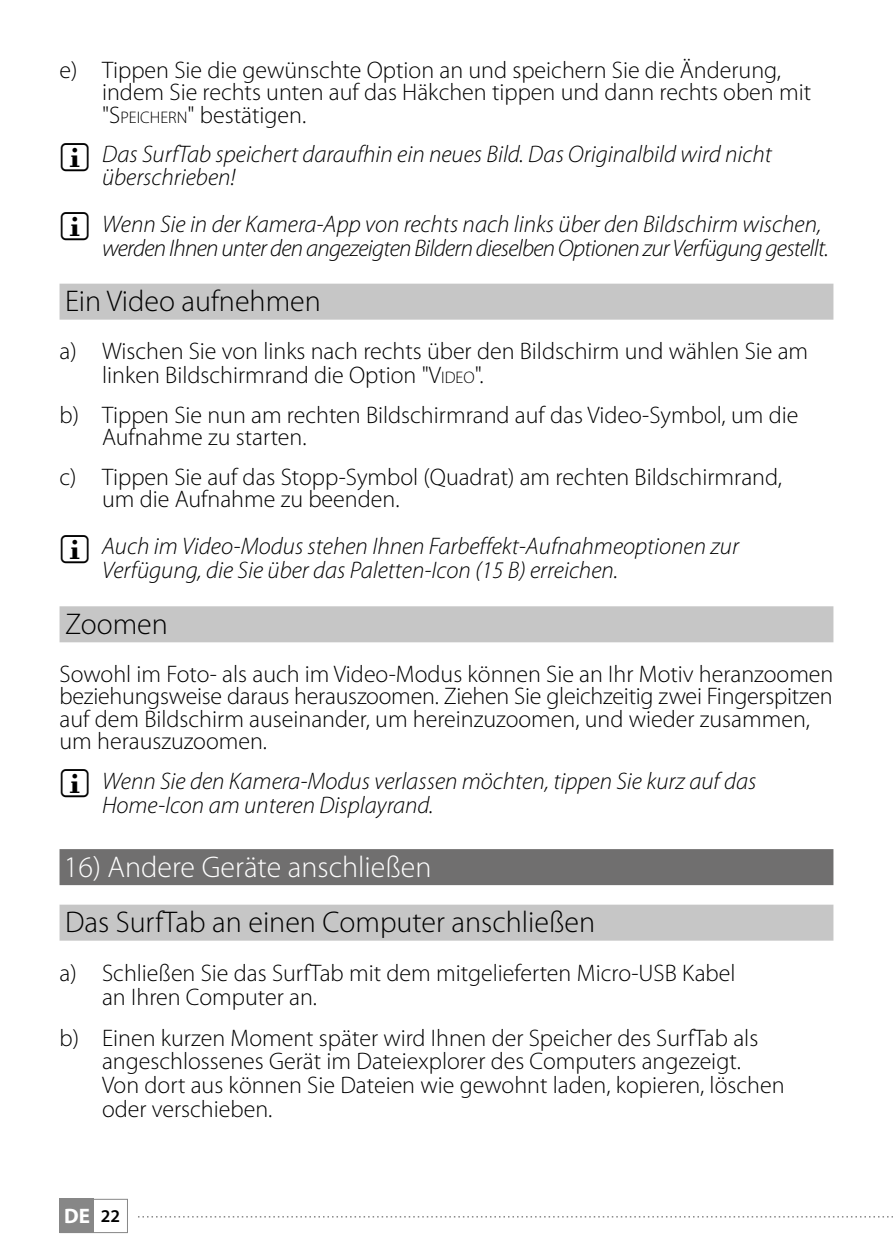
<style>
.page{position:relative;width:893px;height:1259px;background:#fff}
.page>*{position:absolute;margin:0;border:0;box-sizing:border-box;transform-origin:0 0}
.t1{font:300 30px "Myriad Pro";color:#000}
.t2{font:300 30px "Myriad Pro";color:#fff}
.t3{font:300 24px/22.5px "Myriad Pro";color:#000}
.t4{font:italic 300 24px/22.5px "Myriad Pro";color:#000}
.t5{font:italic 300 24px/24px "Myriad Pro";letter-spacing:-.03em;color:#000}
.t6{font:700 21px "Myriad Pro";color:#fff}
.s1{font-style:inherit}
.s2{font-size:16.8px}
.s3{font-weight:600;font-size:18px;color:#000}
</style>
<div class="page">
<div style="left:60px;top:1199px;width:34px;height:34px;background:#878787"></div>
<div style="left:60px;top:1199px;width:68px;height:34px;border:1px solid #878787"></div>
<svg style="left:138px;top:1216px;width:755px;height:1px"></svg>
<div style="left:60px;top:284px;width:773px;height:36px;background:#c6c6c6"></div>
<div style="left:60px;top:606px;width:773px;height:36px;background:#c6c6c6"></div>
<div style="left:60px;top:849px;width:773px;height:36px;background:#706f6f"></div>
<div style="left:60px;top:904px;width:773px;height:36px;background:#c6c6c6"></div>
<p class="t3" style="left:102px;top:59px;width:710px;text-indent:-43px">e) Tippen Sie die gewünschte Option an und speichern Sie die Änderung, indem Sie rechts unten auf das Häkchen tippen und dann rechts oben mit "<span class="s1">S</span><span class="s2">PEICH ERN</span>" bestätigen.</p>
<p class="t4" style="left:102px;top:143px;width:671px">Das SurfTab speichert daraufhin ein neues Bild. Das Originalbild wird nicht überschrieben!</p>
<p class="t5" style="left:102px;top:212px;width:728px">Wenn Sie in der Kamera-App von rechts nach links über den Bildschirm wischen, werden Ihnen unter den angezeigten Bildern dieselben Optionen zur Verfügung gestellt.</p>
<p class="t1" style="left:65px;top:285px;width:257px">Ein Video aufnehmen</p>
<p class="t3" style="left:102px;top:339px;width:708px;line-height:24px;text-indent:-43px">a) Wischen Sie von links nach rechts über den Bildschirm und wählen Sie am linken Bildschirmrand die Option "<span class="s1">V</span><span class="s2">IDEO</span>".</p>
<p class="t3" style="left:102px;top:404px;width:698px;text-indent:-43px">b) Tippen Sie nun am rechten Bildschirmrand auf das Video-Symbol, um die<br>Aufnahme zu starten.</p>
<p class="t3" style="left:102px;top:466px;width:682px;text-indent:-43px">c) Tippen Sie auf das Stopp-Symbol (Quadrat) am rechten Bildschirmrand, um die Aufnahme zu beenden.</p>
<p class="t4" style="left:102px;top:535px;width:638px;line-height:24px">Auch im Video-Modus stehen Ihnen Farbeffekt-Aufnahmeoptionen zur<br>Verfügung, die Sie über das Paletten-Icon (15 B) erreichen.</p>
<p class="t1" style="left:65px;top:607px;width:104px">Zoomen</p>
<p class="t3" style="left:60px;top:663px;width:775px">Sowohl im Foto- als auch im Video-Modus können Sie an Ihr Motiv heranzoomen beziehungsweise daraus herauszoomen. Ziehen Sie gleichzeitig zwei Fingerspitzen auf dem Bildschirm auseinander, um hereinzuzoomen, und wieder zusammen, um herauszuzoomen.</p>
<p class="t4" style="left:102px;top:769px;width:656px;line-height:23.7px">Wenn Sie den Kamera-Modus verlassen möchten, tippen Sie kurz auf das<br>Home-Icon am unteren Displayrand.</p>
<p class="t2" style="left:64px;top:850px;width:369px">16) Andere Geräte anschließen</p>
<p class="t1" style="left:65px;top:905px;width:532px">Das SurfTab an einen Computer anschließen</p>
<p class="t3" style="left:102px;top:962px;width:635px;line-height:23.7px;text-indent:-43px">a) Schließen Sie das SurfTab mit dem mitgelieferten Micro-USB Kabel an Ihren Computer an.</p>
<p class="t3" style="left:102px;top:1026px;width:684px;line-height:23.7px;text-indent:-43px">b) Einen kurzen Moment später wird Ihnen der Speicher des SurfTab als angeschlossenes Gerät im Dateiexplorer des Computers angezeigt.<br>Von dort aus können Sie Dateien wie gewohnt laden, kopieren, löschen oder verschieben.</p>
<p class="t6" style="left:64px;top:1202px;width:58px">DE <span class="s3">22</span></p>
</div>
